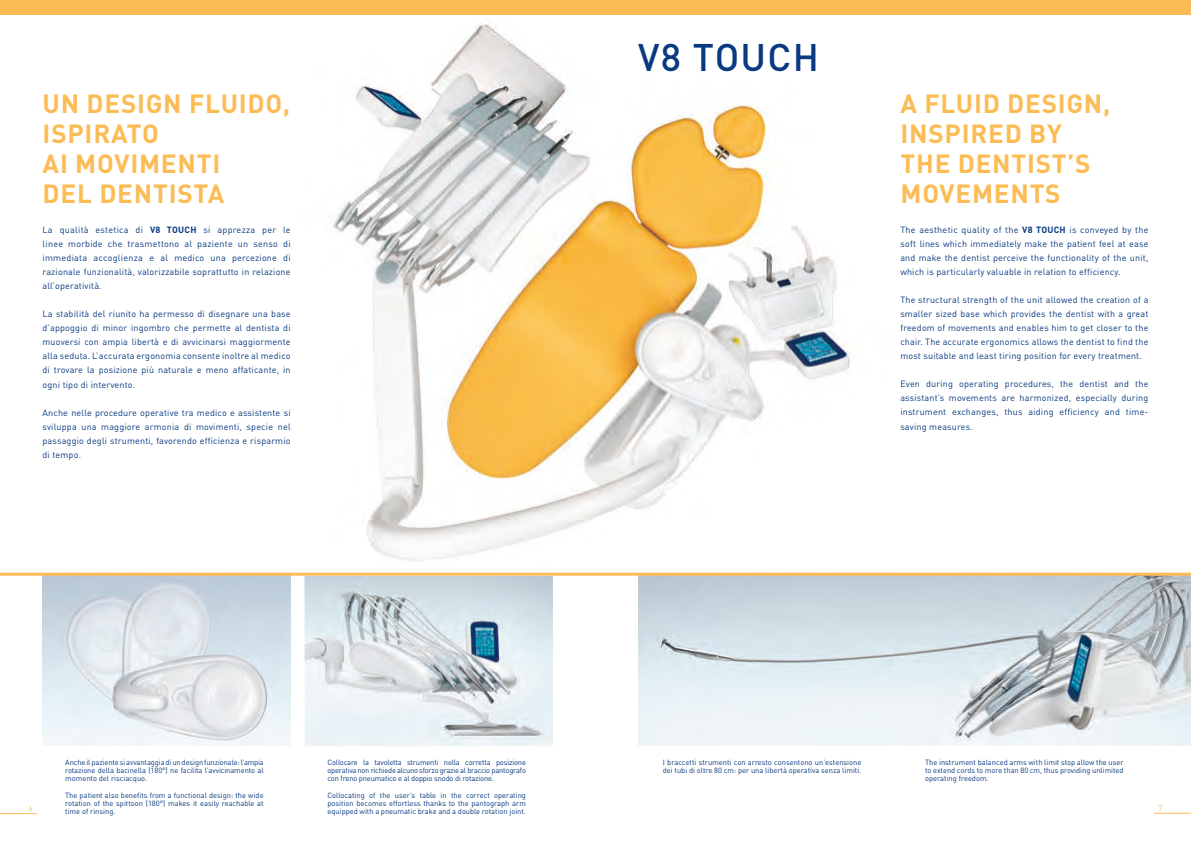
<style>
.page{position:relative;width:1191px;height:842px;background:#fff}
.page>*{position:absolute;margin:0;border:0;box-sizing:border-box;transform-origin:0 0}
.t1{font:500 38px "DIN Pro";letter-spacing:.035em;color:#083981}
.t2{font:700 26px/30px "DIN Pro";letter-spacing:.03em;color:#fcbc55}
.t3{font:9px/14px "DIN Pro";letter-spacing:.02em;color:#083981;text-align:justify}
.t4{font:8px "DIN Pro";color:#fcbc55}
.t5{font:7.5px/8px "DIN Pro";color:#083981;text-align:justify}
.s1{font-weight:700}
</style>
<div class="page">
<hr style="left:0;top:813px;width:37px;height:1px;background:#fcbc55">
<hr style="left:1154px;top:813px;width:37px;height:1px;background:#fcbc55">
<img style="left:197px;top:14px;width:762px;height:559px">
<img style="left:304px;top:576px;width:249px;height:170px">
<img style="left:365px;top:576px;width:188px;height:19px">
<div style="left:0;top:0;width:595px;height:14px;background:#fcbc55"></div>
<div style="left:595px;top:0;width:596px;height:14px;background:#fcbc55"></div>
<img style="left:638px;top:576px;width:553px;height:170px">
<div style="left:638px;top:576px;width:83px;height:19px;background:#bbc9d2"></div>
<img style="left:43px;top:576px;width:248px;height:170px">
<hr style="left:0;top:573px;width:1191px;height:3px;background:#fcbc55">
<h2 class="t2" style="left:43px;top:88px;width:249px">UN DESIGN FLUIDO,<br>ISPIRATO<br>AI MOVIMENTI<br>DEL DENTISTA</h2>
<p class="t3" style="left:43px;top:223px;width:250px">La qualità estetica di <span class="s1">V8 TOUCH</span> si apprezza per le linee morbide che trasmettono al paziente un senso di immediata accoglienza e al medico una percezione di razionale funzionalità, valorizzabile soprattutto in relazione all’operatività.</p>
<p class="t3" style="left:43px;top:307px;width:250px">La stabilità del riunito ha permesso di disegnare una base d’appoggio di minor ingombro che permette al dentista di muoversi con ampia libertà e di avvicinarsi maggiormente alla seduta. L’accurata ergonomia consente inoltre al medico di trovare la posizione più naturale e meno affaticante, in ogni tipo di intervento.</p>
<p class="t3" style="left:43px;top:405px;width:250px">Anche nelle procedure operative tra medico e assistente si sviluppa una maggiore armonia di movimenti, specie nel passaggio degli strumenti, favorendo efficienza e risparmio di tempo.</p>
<h1 class="t1" style="left:638px;top:32px;width:182px">V8 TOUCH</h1>
<h2 class="t2" style="left:900px;top:88px;width:211px">A FLUID DESIGN,<br>INSPIRED BY<br>THE DENTIST’S<br>MOVEMENTS</h2>
<p class="t3" style="left:900px;top:223px;width:250px">The aesthetic quality of the <span class="s1">V8 TOUCH</span> is conveyed by the soft lines which immediately make the patient feel at ease and make the dentist perceive the functionality of the unit, which is particularly valuable in relation to efficiency.</p>
<p class="t3" style="left:900px;top:293px;width:250px">The structural strength of the unit allowed the creation of a smaller sized base which provides the dentist with a great freedom of movements and enables him to get closer to the chair. The accurate ergonomics allows the dentist to find the most suitable and least tiring position for every treatment.</p>
<p class="t3" style="left:900px;top:377px;width:250px">Even during operating procedures, the dentist and the assistant’s movements are harmonized, especially during instrument exchanges, thus aiding efficiency and time&shy;saving measures.</p>
<p class="t5" style="left:327px;top:758px;width:200px">Collocare la tavoletta strumenti nella corretta posizione operativa non richiede alcuno sforzo grazie al braccio pantografo con freno pneumatico e al doppio snodo di rotazione.</p>
<p class="t5" style="left:327px;top:791px;width:200px">Collocating of the user’s table in the correct operating position becomes effortless thanks to the pantograph arm equipped with a pneumatic brake and a double rotation joint.</p>
<p class="t5" style="left:65px;top:758px;width:200px">Anche il paziente si avvantaggia di un design funzionale: l’ampia rotazione della bacinella (180°) ne facilita l’avvicinamento al momento del risciacquo.</p>
<p class="t5" style="left:65px;top:791px;width:200px">The patient also benefits from a functional design: the wide rotation of the spittoon (180°) makes it easily reachable at time of rinsing.</p>
<p class="t5" style="left:925px;top:758px;width:200px">The instrument balanced arms with limit stop allow the user to extend cords to more than 80 cm, thus providing unlimited operating freedom.</p>
<p class="t5" style="left:663px;top:758px;width:200px">I braccetti strumenti con arresto consentono un’estensione dei tubi di oltre 80 cm: per una libertà operativa senza limiti.</p>
<p class="t4" style="left:28px;top:803px;width:6px">6</p>
<p class="t4" style="left:1158px;top:803px;width:6px">7</p>
</div>
